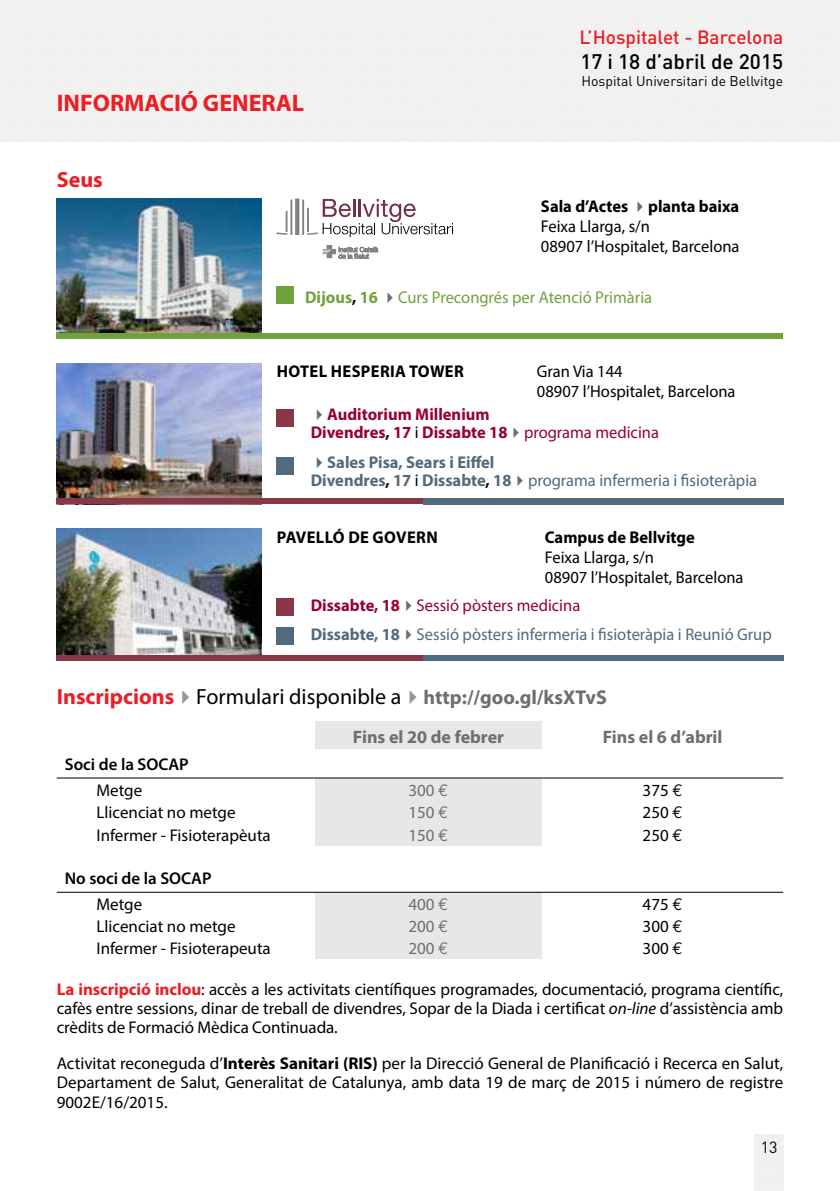
<style>
.page{position:relative;width:840px;height:1191px;background:#fff}
.page>*{position:absolute;margin:0;border:0;box-sizing:border-box;transform-origin:0 0}
.t1{font:700 24px "Myriad Pro";color:#ed1d24}
.t2{font:22px "Myriad Pro";color:#000}
.t3{font:700 22px "Myriad Pro";color:#ed1d24}
.t4{font:500 20.8px "DIN";color:#000}
.t5{font:500 19px "DIN";color:#ed1d24}
.t6{font:700 18px "Myriad Pro";color:#6d6e71}
.t7{font:17px/20px "Myriad Pro";color:#000}
.t8{font:17px/28.6px "Myriad Pro";color:#516a7d}
.t9{font:700 17px/18px "Myriad Pro";color:#516a7d}
.t10{font:700 17px/18px "Myriad Pro";color:#98002e}
.t11{font:700 17px "Myriad Pro";color:#000}
.t12{font:17px "Myriad Pro";color:#70a23b}
.t13{font:600 17px "Myriad Pro";color:#000}
.t14{font:17px "Myriad Pro";color:#6d6e71}
.t15{font:16px "DIN";color:#000}
.t16{font:13.8px "DIN";color:#000}
.s1{font-weight:700}
.s2{color:#6d6e71}
.s3{font-weight:700;color:#000}
.s4{color:#000}
.s5{font-weight:400;color:#000}
.s6{font-weight:400}
.s7{font-weight:700;color:#98002e}
.s8{color:#98002e}
.s9{font-weight:700;color:#ed1d24}
.s10{color:#95979a}
.s11{font-weight:700;font-size:20px;color:#6d6e71}
.s12{font-family:"Euro Mono"}
.s13{font-style:italic}
</style>
<div class="page">
<svg style="left:315px;top:721px;width:226px;height:238px;fill:#e6e7e8"></svg>
<hr style="left:57px;top:891px;width:258px;height:1px;background:#000">
<hr style="left:541px;top:891px;width:241px;height:1px;background:#000">
<hr style="left:57px;top:777px;width:258px;height:1px;background:#000">
<hr style="left:315px;top:777px;width:226px;height:1px;background:#000">
<hr style="left:541px;top:777px;width:241px;height:1px;background:#000">
<hr style="left:315px;top:891px;width:226px;height:1px;background:#000">
<img style="left:57px;top:364px;width:204px;height:134px">
<img style="left:57px;top:528px;width:204px;height:127px">
<svg style="left:276px;top:198px;width:176px;height:39px"></svg>
<svg style="left:322px;top:245px;width:56px;height:14px"></svg>
<img style="left:57px;top:198px;width:204px;height:135px">
<div style="left:57px;top:333px;width:725px;height:6px;background:#70a23b"></div>
<div style="left:57px;top:498px;width:365px;height:6px;background:#893647"></div>
<div style="left:57px;top:655px;width:365px;height:5px;background:#893647"></div>
<div style="left:422px;top:498px;width:360px;height:6px;background:#516a7d"></div>
<div style="left:422px;top:655px;width:360px;height:5px;background:#516a7d"></div>
<div style="left:276px;top:287px;width:17px;height:17px;background:#70a23b"></div>
<div style="left:276px;top:409px;width:17px;height:17px;background:#893647"></div>
<div style="left:276px;top:598px;width:17px;height:17px;background:#893647"></div>
<div style="left:276px;top:458px;width:17px;height:17px;background:#516a7d"></div>
<div style="left:276px;top:627px;width:17px;height:17px;background:#516a7d"></div>
<h1 class="t1" style="left:57px;top:87px;width:249px">INFORMACIÓ GENERAL</h1>
<p class="t3" style="left:57px;top:165px;width:48px">Seus</p>
<p class="t5" style="left:579px;top:25px;width:205px">L’Hospitalet - Barcelona</p>
<p class="t4" style="left:580px;top:48px;width:204px">17 i 18 d’abril de 2015</p>
<p class="t16" style="left:581px;top:72px;width:203px">Hospital Universitari de Bellvitge</p>
<p class="t7" style="left:540px;top:196px;width:200px"><span class="s1">Sala d’Actes</span> <span class="s2">✔</span><span class="s1">planta baixa<br></span>Feixa Llarga, s/n<br>08907 l’Hospitalet, Barcelona</p>
<p class="t12" style="left:305px;top:287px;width:348px"><span class="s1">Dijous</span><span class="s3">,</span> <span class="s1">16</span> <span class="s2">✔</span>Curs Precongrés per Atenció Primària</p>
<p class="t11" style="left:277px;top:360px;width:23px">Hotel</p>
<p class="t11" style="left:331px;top:360px;width:22px">Hesperia</p>
<p class="t11" style="left:409px;top:360px;width:46px">Tower</p>
<p class="t7" style="left:536px;top:360px;width:200px">Gran Via 144<br>08907 l’Hospitalet, Barcelona</p>
<p class="t10" style="left:310px;top:405px;width:349px"><span class="s2">✔</span>Auditorium Millenium<br>Divendres<span class="s4">,</span> 17 <span class="s5">i</span> Dissabte 18<span class="s2">✔</span><span class="s6">programa medicina</span></p>
<p class="t9" style="left:310px;top:452px;width:447px">✔Sales Pisa, Sears i Eiffel<br>Divendres<span class="s4">,</span> 17 <span class="s5">i</span> Dissabte<span class="s4">,</span> 18<span class="s2">✔</span><span class="s6">programa infermeria i fisioteràpia</span></p>
<p class="t11" style="left:277px;top:526px;width:40px">Pavelló</p>
<p class="t11" style="left:348px;top:526px;width:70px">de Govern</p>
<p class="t11" style="left:544px;top:526px;width:151px">Campus de Bellvitge</p>
<p class="t7" style="left:544px;top:547px;width:200px">Feixa Llarga, s/n<br>08907 l’Hospitalet, Barcelona</p>
<p class="t8" style="left:310px;top:591px;width:462px"><span class="s7">Dissabte, 18</span><span class="s2">✔</span><span class="s8">Sessió pòsters medicina<br></span><span class="s1">Dissabte, 18</span><span class="s2">✔</span>Sessió pòsters infermeria i fisioteràpia i Reunió Grup</p>
<p class="t2" style="left:57px;top:683px;width:551px"><span class="s9">Inscripcions</span><span class="s10">✔</span>Formulari disponible a<span class="s10">✔</span><span class="s11">http://goo.gl/ksXTvS</span></p>
<p class="t6" style="left:353px;top:725px;width:152px">Fins el 20 de febrer</p>
<p class="t6" style="left:602px;top:725px;width:121px">Fins el 6 d’abril</p>
<p class="t13" style="left:65px;top:753px;width:125px">Soci de la SOCAP</p>
<p class="t7" style="left:96px;top:780px;width:47px">Metge</p>
<p class="t14" style="left:408px;top:779px;width:41px">300 <span class="s12">E</span></p>
<p class="t7" style="left:642px;top:780px;width:41px">375 <span class="s12">E</span></p>
<p class="t7" style="left:96px;top:802px;width:141px">Llicenciat no metge</p>
<p class="t14" style="left:408px;top:802px;width:41px">150 <span class="s12">E</span></p>
<p class="t7" style="left:642px;top:802px;width:41px">250 <span class="s12">E</span></p>
<p class="t7" style="left:96px;top:825px;width:176px">Infermer - Fisioterapèuta</p>
<p class="t14" style="left:408px;top:825px;width:41px">150 <span class="s12">E</span></p>
<p class="t7" style="left:642px;top:825px;width:41px">250 <span class="s12">E</span></p>
<p class="t13" style="left:65px;top:867px;width:148px">No soci de la SOCAP</p>
<p class="t7" style="left:96px;top:894px;width:47px">Metge</p>
<p class="t14" style="left:408px;top:894px;width:41px">400 <span class="s12">E</span></p>
<p class="t7" style="left:642px;top:894px;width:41px">475 <span class="s12">E</span></p>
<p class="t7" style="left:96px;top:916px;width:141px">Llicenciat no metge</p>
<p class="t14" style="left:408px;top:915px;width:41px">200 <span class="s12">E</span></p>
<p class="t7" style="left:642px;top:916px;width:41px">300 <span class="s12">E</span></p>
<p class="t7" style="left:96px;top:938px;width:176px">Infermer - Fisioterapeuta</p>
<p class="t14" style="left:408px;top:937px;width:41px">200 <span class="s12">E</span></p>
<p class="t7" style="left:642px;top:938px;width:41px">300 <span class="s12">E</span></p>
<p class="t7" style="left:57px;top:979px;width:727px;line-height:19px;text-align:justify"><span class="s9">La inscripció inclou</span>: accès a les activitats científiques programades, documentació, programa científic, cafès entre sessions, dinar de treball de divendres, Sopar de la Diada i certificat <span class="s13">on-line</span> d’assistència amb crèdits de Formació Mèdica Continuada.</p>
<p class="t7" style="left:57px;top:1053px;width:727px;line-height:19.4px;text-align:justify">Activitat reconeguda d’<span class="s1">Interès Sanitari (RIS)</span> per la Direcció General de Planificació i Recerca en Salut, Departament de Salut, Generalitat de Catalunya, amb data 19 de març de 2015 i número de registre 9002E/16/2015.</p>
<p class="t15" style="left:760px;top:1137px;width:18px">13</p>
</div>
